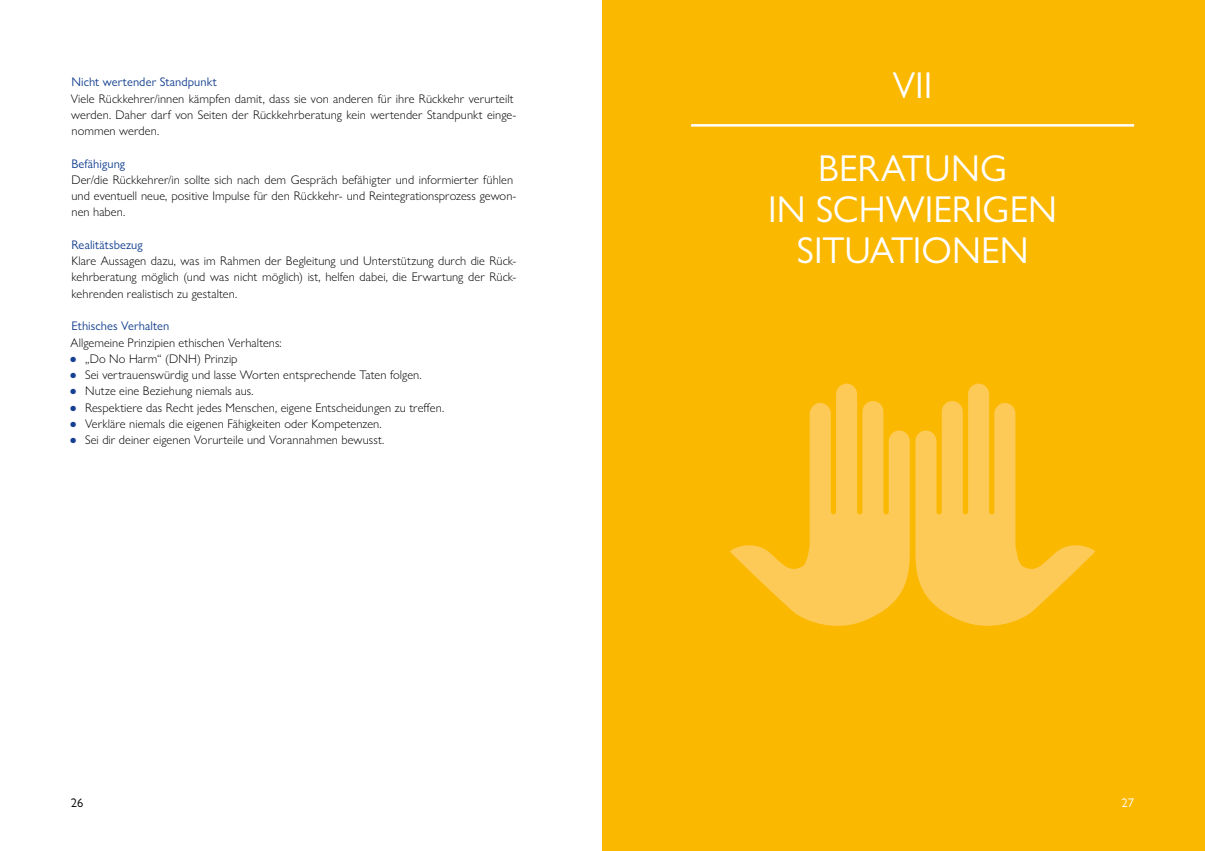
<style>
.page{position:relative;width:1205px;height:851px;background:#fff}
.page>*{position:absolute;margin:0;border:0;box-sizing:border-box;transform-origin:0 0}
.t1{font:37.5px/41.2px "Gill Sans Nova";color:#fff;text-align:center}
.t2{font:300 12.5px/16.2px "Gill Sans Nova";letter-spacing:.005em;color:#000}
.t3{font:12.5px "Gill Sans Nova";letter-spacing:.005em;color:#164190}
.t4{font:12.5px "Gill Sans Nova";color:#000}
.t5{font:12.5px "Gill Sans Nova";color:#fff}
.s1{font-weight:400;color:#164190}
</style>
<div class="page">
<div style="left:602px;top:0;width:603px;height:850px;background:#fbb800"></div>
<hr style="left:691px;top:124px;width:443px;height:3px;background:#fff">
<svg style="left:915px;top:383px;width:180px;height:243px"></svg>
<svg style="left:730px;top:383px;width:180px;height:243px"></svg>
<p class="t3" style="left:71px;top:74px;width:147px">Nicht wertender Standpunkt</p>
<p class="t2" style="left:71px;top:90px;width:447px">Viele Rückkehrer/innen kämpfen damit, dass sie von anderen für ihre Rückkehr verurteilt werden. Daher darf von Seiten der Rückkehrberatung kein wertender Standpunkt einge&shy;nommen werden.</p>
<p class="t3" style="left:71px;top:156px;width:55px">Befähigung</p>
<p class="t2" style="left:71px;top:171px;width:447px">Der/die Rückkehrer/in sollte sich nach dem Gespräch befähigter und informierter fühlen und eventuell neue, positive Impulse für den Rückkehr- und Reintegrationsprozess gewon&shy;nen haben.</p>
<p class="t3" style="left:71px;top:237px;width:73px">Realitätsbezug</p>
<p class="t2" style="left:71px;top:253px;width:447px;text-align:justify">Klare Aussagen dazu, was im Rahmen der Begleitung und Unterstützung durch die Rück&shy;kehrberatung möglich (und was nicht möglich) ist, helfen dabei, die Erwartung der Rück&shy;kehrenden realistisch zu gestalten.</p>
<p class="t3" style="left:71px;top:318px;width:99px">Ethisches Verhalten</p>
<p class="t2" style="left:71px;top:334px;width:213px">Allgemeine Prinzipien ethischen Verhaltens:</p>
<p class="t2" style="left:69px;top:350px;width:170px"><span class="s1">●</span> „Do No Harm“ (DNH) Prinzip</p>
<p class="t2" style="left:69px;top:366px;width:354px"><span class="s1">●</span> Sei vertrauenswürdig und lasse Worten entsprechende Taten folgen.</p>
<p class="t2" style="left:69px;top:383px;width:186px"><span class="s1">●</span> Nutze eine Beziehung niemals aus.</p>
<p class="t2" style="left:69px;top:399px;width:376px"><span class="s1">●</span> Respektiere das Recht jedes Menschen, eigene Entscheidungen zu treffen.</p>
<p class="t2" style="left:69px;top:415px;width:314px"><span class="s1">●</span> Verkläre niemals die eigenen Fähigkeiten oder Kompetenzen.</p>
<p class="t2" style="left:69px;top:431px;width:316px"><span class="s1">●</span> Sei dir deiner eigenen Vorurteile und Vorannahmen bewusst.</p>
<p class="t4" style="left:71px;top:794px;width:14px">26</p>
<h1 class="t1" style="left:893px;top:64px;width:41px">VII</h1>
<h1 class="t1" style="left:768px;top:147px;width:291px">BERATUNG<br>IN SCHWIERIGEN<br>SITUATIONEN</h1>
<p class="t5" style="left:1121px;top:794px;width:14px">27</p>
</div>
